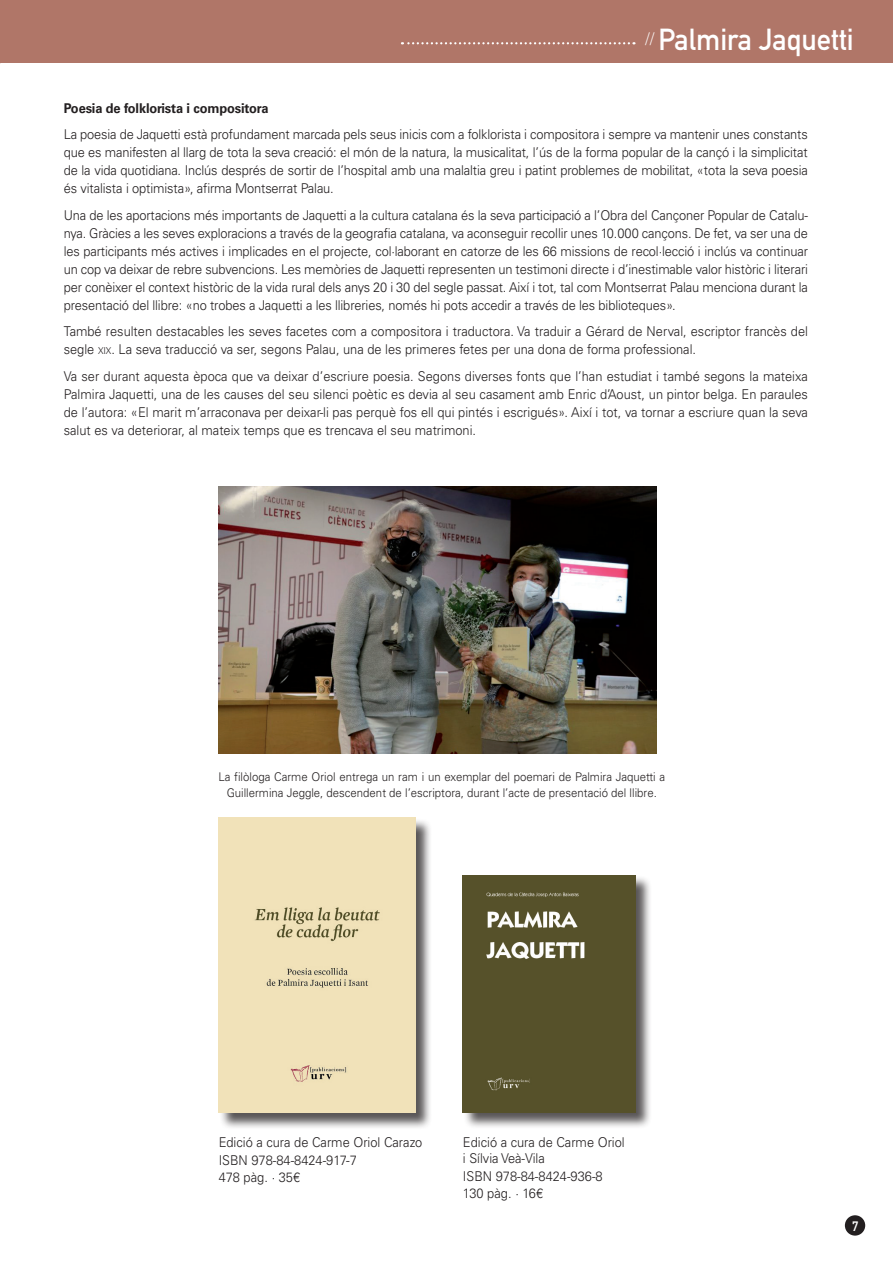
<style>
.page{position:relative;width:893px;height:1263px;background:#fff}
.page>*{position:absolute;margin:0;border:0;box-sizing:border-box;transform-origin:0 0}
.t1{font:30px "DIN Mittelschrift";color:#fff;scale:.95 1}
.t2{font:300 13.5px/18px "Univers";color:#231f20;scale:.95 1}
.t3{font:700 13.5px "Univers";letter-spacing:-.01em;color:#231f20;scale:.95 1}
.t4{font:13.5px "DIN Mittelschrift";color:#fff;scale:.95 1}
.t5{font:300 12px/16.5px "Univers";color:#231f20;text-align:center;scale:.95 1}
.s1{font-size:9.45px}
</style>
<div class="page">
<div style="left:844px;top:1214px;width:22px;height:23px;background:#231f20;border-radius:50%"></div>
<div style="left:843px;top:1213px;width:24px;height:25px;border:2px solid #fff;border-radius:50%"></div>
<div style="left:0;top:0;width:893px;height:62px;background:#b07668"></div>
<svg style="left:401px;top:42px;width:233px;height:2px"></svg>
<div style="left:219px;top:818px;width:213px;height:311px;background:#231f20;opacity:.75"></div>
<div style="left:218px;top:817px;width:197px;height:296px;background:#f1e2b9"></div>
<div style="left:463px;top:875px;width:189px;height:254px;background:#231f20;opacity:.75"></div>
<div style="left:463px;top:875px;width:172px;height:237px;background:#56512a"></div>
<img style="left:218px;top:487px;width:439px;height:266px">
<h1 class="t1" style="left:645px;top:22px;width:221px"><sup>//</sup> Palmira Jaquetti</h1>
<p class="t3" style="left:64px;top:100px;width:217px">Poesia de folklorista i compositora</p>
<p class="t2" style="left:64px;top:125px;width:785px;text-align:justify">La poesia de Jaquetti està profundament marcada pels seus inicis com a folklorista i compositora i sempre va mantenir unes constants que es manifesten al llarg de tota la seva creació: el món de la natura, la musicalitat, l’ús de la forma popular de la cançó i la simplicitat de la vida quotidiana. Inclús després de sortir de l’hospital amb una malaltia greu i patint problemes de mobilitat, «tota la seva poesia és vitalista i optimista», afirma Montserrat Palau.</p>
<p class="t2" style="left:64px;top:206px;width:785px;text-align:justify">Una de les aportacions més importants de Jaquetti a la cultura catalana és la seva participació a l’Obra del Cançoner Popular de Catalu&shy;nya. Gràcies a les seves exploracions a través de la geografia catalana, va aconseguir recollir unes 10.000 cançons. De fet, va ser una de les participants més actives i implicades en el projecte, col·laborant en catorze de les 66 missions de recol·lecció i inclús va continuar un cop va deixar de rebre subvencions. Les memòries de Jaquetti representen un testimoni directe i d’inestimable valor històric i literari per conèixer el context històric de la vida rural dels anys 20 i 30 del segle passat. Així i tot, tal com Montserrat Palau menciona durant la presentació del llibre: «no trobes a Jaquetti a les llibreries, només hi pots accedir a través de les biblioteques».</p>
<p class="t2" style="left:64px;top:322px;width:785px">També resulten destacables les seves facetes com a compositora i traductora. Va traduir a Gérard de Nerval, escriptor francès del segle <span class="s1">xix</span>. La seva traducció va ser, segons Palau, una de les primeres fetes per una dona de forma professional.</p>
<p class="t2" style="left:64px;top:367px;width:785px;text-align:justify">Va ser durant aquesta època que va deixar d’escriure poesia. Segons diverses fonts que l’han estudiat i també segons la mateixa Palmira Jaquetti, una de les causes del seu silenci poètic es devia al seu casament amb Enric d’Aoust, un pintor belga. En paraules de l’autora: «El marit m’arraconava per deixar-li pas perquè fos ell qui pintés i escrigués». Així i tot, va tornar a escriure quan la seva salut es va deteriorar, al mateix temps que es trencava el seu matrimoni.</p>
<p class="t5" style="left:218px;top:768px;width:472px">La filòloga Carme Oriol entrega un ram i un exemplar del poemari de Palmira Jaquetti a<br>Guillermina Jeggle, descendent de l’escriptora, durant l’acte de presentació del llibre.</p>
<p class="t2" style="left:219px;top:1133px;width:216px">Edició a cura de Carme Oriol Carazo<br>ISBN 978-84-8424-917-7</p>
<p class="t2" style="left:219px;top:1168px;width:87px">478 pàg. · 35€</p>
<p class="t2" style="left:463px;top:1134px;width:172px;line-height:16.2px">Edició a cura de Carme Oriol i Sílvia Veà-Vila</p>
<p class="t2" style="left:463px;top:1168px;width:149px;line-height:16.2px">ISBN 978-84-8424-936-8<br>130 pàg. · 16€</p>
<p class="t4" style="left:852px;top:1218px;width:8px">7</p>
</div>
